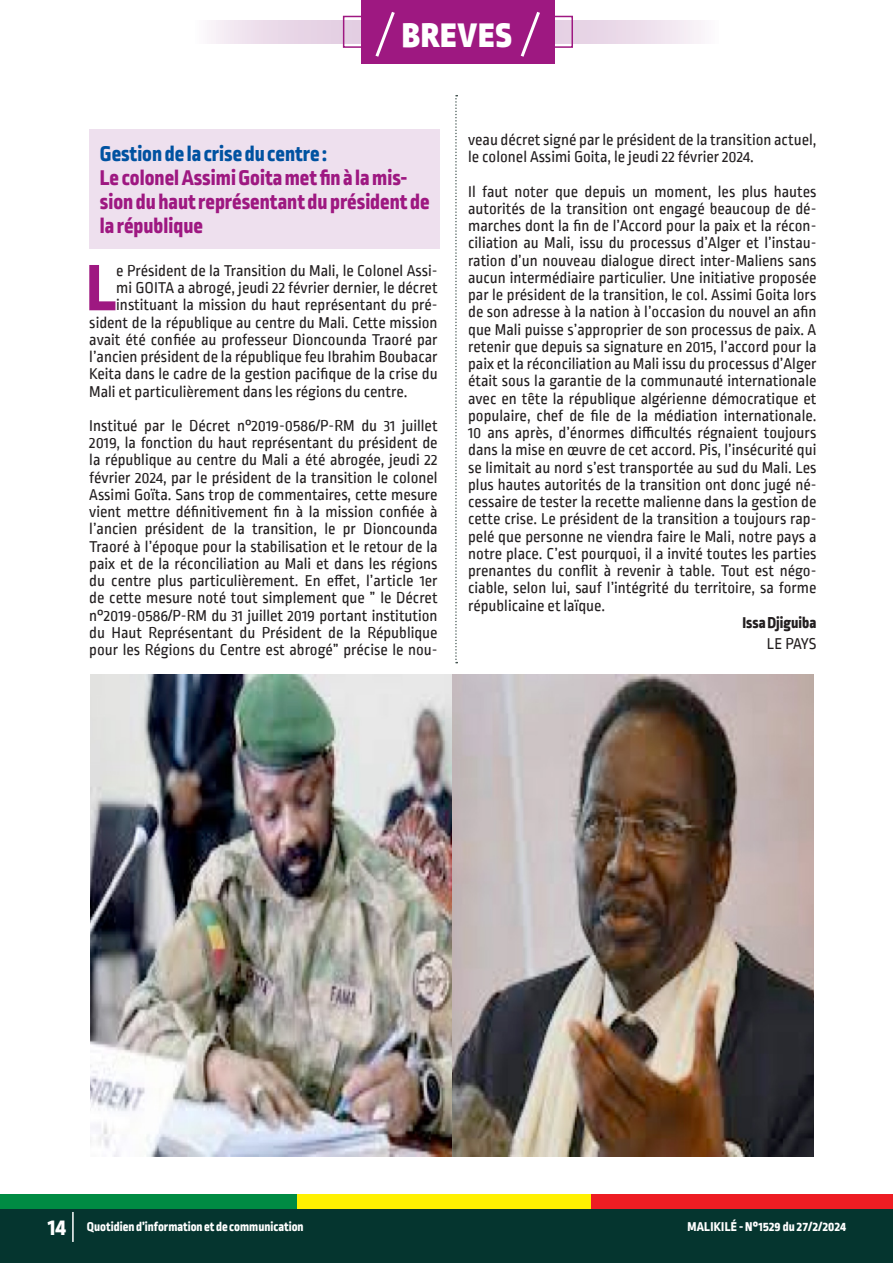
<style>
.page{position:relative;width:893px;height:1263px;background:#fff}
.page>*{position:absolute;margin:0;border:0;box-sizing:border-box;transform-origin:0 0}
.t1{font:800 69.15px "Ropa Sans Pro";color:#9e1881}
.t2{font:900 36px "Ropa Sans Pro";letter-spacing:.03em;color:#fff}
.t3{font:800 24px "Ropa Sans Pro";color:#fff}
.t4{font:800 22.5px/24px "Ropa Sans Pro";color:#9e1881}
.t5{font:800 22.5px "Ropa Sans Pro";color:#0052a1}
.t6{font:16.5px/17.2px "Ropa Sans PTT";color:#231f20;text-align:justify}
.t7{font:800 16.5px "Ropa Sans Pro";color:#231f20}
.t8{font:800 13.5px "Ropa Sans Pro";color:#fff}
.t9{font:800 13.5px "Ropa Sans Pro";letter-spacing:.02em;color:#fff}
</style>
<div class="page">
<div style="left:0;top:1195px;width:297px;height:17px;background:#008b43"></div>
<div style="left:297px;top:1195px;width:297px;height:17px;background:#fff101"></div>
<div style="left:592px;top:1195px;width:301px;height:17px;background:#ee1d23"></div>
<div style="left:0;top:1209px;width:893px;height:54px;background:#05352f"></div>
<hr style="left:72px;top:1212px;width:2px;height:30px;background:#fff">
<svg style="left:209px;top:21px;width:494px;height:23px;background:#ebdbea"></svg>
<div style="left:343px;top:16px;width:230px;height:32px;border:2px solid #9e1881"></div>
<div style="left:361px;top:0;width:193px;height:64px;background:#9e1881"></div>
<svg style="left:375px;top:12px;width:20px;height:45px"></svg>
<svg style="left:520px;top:11px;width:20px;height:46px"></svg>
<div style="left:89px;top:129px;width:351px;height:119px;background:#eee0ee"></div>
<img style="left:90px;top:675px;width:724px;height:482px">
<svg style="left:455px;top:95px;width:2px;height:568px"></svg>
<p class="t2" style="left:402px;top:13px;width:111px">BREVES</p>
<p class="t5" style="left:100px;top:140px;width:229px">Gestion de la crise du centre :</p>
<p class="t4" style="left:100px;top:166px;width:331px">Le colonel Assimi Goita met fin à la mis&shy;sion du haut représentant du président de la république</p>
<p class="t1" style="left:86px;top:247px;width:32px">L</p>
<p class="t6" style="left:116px;top:263px;width:323px">e Président de la Transition du Mali, le Colonel Assi-</p>
<p class="t6" style="left:116px;top:280px;width:323px">mi GOITA a abrogé, jeudi 22 février dernier, le décret</p>
<p class="t6" style="left:116px;top:297px;width:323px">instituant la mission du haut représentant du pré-</p>
<p class="t6" style="left:89px;top:315px;width:350px">sident de la république au centre du Mali. Cette mission</p>
<p class="t6" style="left:89px;top:332px;width:350px">avait été confiée au professeur Dioncounda Traoré par</p>
<p class="t6" style="left:89px;top:349px;width:350px">l’ancien président de la république feu Ibrahim Boubacar</p>
<p class="t6" style="left:89px;top:366px;width:350px">Keita dans le cadre de la gestion pacifique de la crise du</p>
<p class="t6" style="left:89px;top:384px;width:320px">Mali et particulièrement dans les régions du centre.</p>
<p class="t6" style="left:89px;top:418px;width:350px">Institué par le Décret n°2019-0586/P-RM du 31 juillet 2019, la fonction du haut représentant du président de la république au centre du Mali a été abrogée, jeudi 22 février 2024, par le président de la transition le colonel Assimi Goïta. Sans trop de commentaires, cette mesure vient mettre définitivement fin à la mission confiée à l’ancien président de la transition, le pr Dioncounda Traoré à l’époque pour la stabilisation et le retour de la paix et de la réconciliation au Mali et dans les régions du centre plus particulièrement. En effet, l’article 1er de cette mesure noté tout simplement que ” le Décret n°2019-0586/P-RM du 31 juillet 2019 portant institution du Haut Représentant du Président de la République pour les Régions du Centre est abrogé” précise le nou-</p>
<p class="t6" style="left:468px;top:132px;width:350px">veau décret signé par le président de la transition actuel, le colonel Assimi Goita, le jeudi 22 février 2024.</p>
<p class="t6" style="left:468px;top:184px;width:350px">Il faut noter que depuis un moment, les plus hautes autorités de la transition ont engagé beaucoup de dé&shy;marches dont la fin de l’Accord pour la paix et la récon&shy;ciliation au Mali, issu du processus d’Alger et l’instau&shy;ration d’un nouveau dialogue direct inter-Maliens sans aucun intermédiaire particulier. Une initiative proposée par le président de la transition, le col. Assimi Goita lors de son adresse à la nation à l’occasion du nouvel an afin que Mali puisse s’approprier de son processus de paix. A retenir que depuis sa signature en 2015, l’accord pour la paix et la réconciliation au Mali issu du processus d’Alger était sous la garantie de la communauté internationale avec en tête la république algérienne démocratique et populaire, chef de file de la médiation internationale.<br>10 ans après, d’énormes difficultés régnaient toujours dans la mise en œuvre de cet accord. Pis, l’insécurité qui se limitait au nord s’est transportée au sud du Mali. Les plus hautes autorités de la transition ont donc jugé né&shy;cessaire de tester la recette malienne dans la gestion de cette crise. Le président de la transition a toujours rap&shy;pelé que personne ne viendra faire le Mali, notre pays a notre place. C’est pourquoi, il a invité toutes les parties prenantes du conflit à revenir à table. Tout est négo&shy;ciable, selon lui, sauf l’intégrité du territoire, sa forme républicaine et laïque.</p>
<p class="t7" style="left:742px;top:613px;width:75px">Issa Djiguiba</p>
<p class="t6" style="left:767px;top:636px;width:51px">LE PAYS</p>
<h3 class="t3" style="left:48px;top:1213px;width:20px">14</h3>
<p class="t8" style="left:87px;top:1219px;width:218px">Quotidien d’information et de communication</p>
<p class="t9" style="left:687px;top:1219px;width:160px">MALIKILÉ - N°1529 du 27/2/2024</p>
</div>
